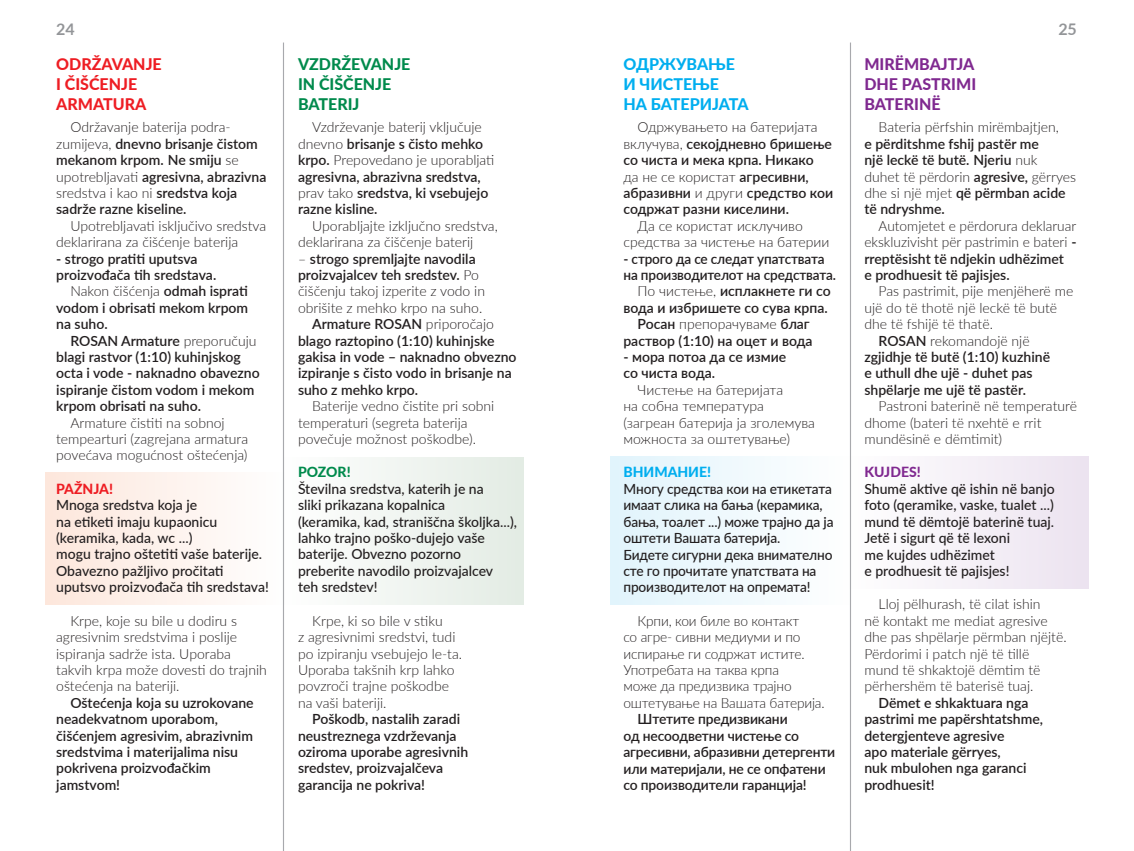
<style>
.page{position:relative;width:1134px;height:851px;background:#fff}
.page>*{position:absolute;margin:0;border:0;box-sizing:border-box;transform-origin:0 0}
.t1{font:800 16px/20px "Lato";color:#802990;text-align:justify}
.t2{font:800 16px/20px "Lato";color:#00aeef}
.t3{font:800 16px/20px "Lato";color:#008a4c}
.t4{font:800 16px/20px "Lato";color:#ee1d23}
.t5{font:700 16px "Lato";color:#939598}
.t6{font:600 14px/16.4px "Lato";color:#231f20}
.t7{font:300 14px/16.4px "Lato";color:#231f20}
.t8{font:500 14px/16.4px "Lato";color:#231f20}
.t9{font:800 14px "Lato";color:#00aeef}
.t10{font:800 14px "Lato";color:#ee1d23}
.t11{font:800 14px "Lato";color:#802990}
.t12{font:800 14px "Lato";letter-spacing:-.01em;color:#008a4c}
.s1{font-weight:300}
.s2{font-weight:600}
</style>
<div class="page">
<div style="left:45px;top:472px;width:239px;height:132px;background:linear-gradient(to right,#fde6dc,#fefefe)"></div>
<div style="left:284px;top:457px;width:240px;height:147px;background:linear-gradient(to right,#fefefe,#e3ece4)"></div>
<div style="left:610px;top:456px;width:239px;height:148px;background:linear-gradient(to right,#e1f4fc,#fefefe)"></div>
<div style="left:849px;top:456px;width:240px;height:133px;background:linear-gradient(to right,#fefefe,#ece3f0)"></div>
<hr style="left:850px;top:43px;width:1px;height:807px;background:#a8a9ad">
<hr style="left:283px;top:43px;width:1px;height:807px;background:#a8a9ad">
<p class="t5" style="left:56px;top:18px;width:20px">24</p>
<p class="t5" style="left:1058px;top:18px;width:20px">25</p>
<p class="t2" style="left:623px;top:54px;width:127px">ОДРЖУВАЊЕ<br>И ЧИСТЕЊЕ<br>НА БАТЕРИЈАТА</p>
<p class="t6" style="left:623px;top:118px;width:211px;text-indent:14px"><span class="s1">Одржувањето на батеријата вклучува,</span> секојдневно бришење со чиста и мека крпа. Никако<br><span class="s1">да не се користат</span> агресивни, абразивни <span class="s1">и други</span> средство кои содржат разни киселини.</p>
<p class="t7" style="left:623px;top:217px;width:207px;text-indent:14px">Да се користат исклучиво средства за чистење на батерии</p>
<p class="t6" style="left:623px;top:250px;width:203px">- строго да се следат упатствата</p>
<p class="t6" style="left:623px;top:266px;width:214px">на производителот на средствата.</p>
<p class="t6" style="left:638px;top:282px;width:195px"><span class="s1">По чистење,</span> исплакнете ги со</p>
<p class="t6" style="left:623px;top:299px;width:206px">вода и избришете со сува крпа.</p>
<p class="t7" style="left:638px;top:315px;width:174px"><span class="s2">Росан</span> препорачуваме <span class="s2">благ</span></p>
<p class="t6" style="left:623px;top:332px;width:191px">раствор (1:10) на оцет и вода</p>
<p class="t6" style="left:623px;top:348px;width:164px">- мора потоа да се измие со чиста вода.</p>
<p class="t7" style="left:623px;top:381px;width:193px;text-indent:14px">Чистење на батеријата<br>на собна температура (загреан батерија ја зголемува можноста за оштетување)</p>
<p class="t9" style="left:623px;top:462px;width:89px">ВНИМАНИЕ!</p>
<p class="t8" style="left:623px;top:480px;width:212px">Mногу средства кои на етикетата имаат слика на бања (керамика, бања, тоалет ...) може трајно да ја оштети Вашата батерија.<br>Бидете сигурни дека внимателно сте го прочитате упатствата на производителот на опремата!</p>
<p class="t7" style="left:623px;top:612px;width:203px;text-indent:14px">Крпи, кои биле во контакт<br>со агре- сивни медиуми и по испирање ги содржат истите.<br>Употребата на таква крпа<br>може да предизвика трајно оштетување на Вашата батерија.</p>
<p class="t6" style="left:623px;top:710px;width:213px;text-indent:14px">Штетите предизвикани<br>од несоодветни чистење со агресивни, абразивни детергенти или материјали, не се опфатени со производители гаранција!</p>
<p class="t4" style="left:56px;top:54px;width:107px">ODRŽAVANJE<br>I ČIŠĆENJE<br>ARMATURA</p>
<p class="t6" style="left:56px;top:118px;width:212px;text-indent:14px"><span class="s1">Održavanje baterija podra&shy;zumijeva,</span> dnevno brisanje čistom mekanom krpom. Ne smiju <span class="s1">se upotrebljavati</span> agresivna, abrazivna <span class="s1">sredstva i kao ni</span> sredstva koja sadrže razne kiseline.</p>
<p class="t7" style="left:56px;top:217px;width:212px;text-indent:14px">Upotrebljavati isključivo sredstva deklarirana za čišćenje baterija</p>
<p class="t6" style="left:56px;top:249px;width:143px">- strogo pratiti uputsva</p>
<p class="t6" style="left:56px;top:266px;width:162px">proizvođača tih sredstava.</p>
<p class="t7" style="left:70px;top:282px;width:179px">Nakon čišćenja <span class="s2">odmah isprati</span></p>
<p class="t6" style="left:56px;top:299px;width:194px">vodom i obrisati mekom krpom</p>
<p class="t6" style="left:56px;top:315px;width:53px">na suho.</p>
<p class="t6" style="left:70px;top:331px;width:188px">ROSAN Armature <span class="s1">preporučuju</span></p>
<p class="t6" style="left:56px;top:348px;width:186px">blagi rastvor (1:10) kuhinjskog</p>
<p class="t6" style="left:56px;top:364px;width:205px">octa i vode - naknadno obavezno</p>
<p class="t6" style="left:56px;top:381px;width:200px">ispiranje čistom vodom i mekom</p>
<p class="t6" style="left:56px;top:397px;width:146px">krpom obrisati na suho.</p>
<p class="t7" style="left:56px;top:414px;width:193px;text-indent:14px">Armature čistiti na sobnoj tempearturi (zagrejana armatura povećava mogućnost oštećenja)</p>
<p class="t10" style="left:56px;top:478px;width:58px">PAŽNJA!</p>
<p class="t8" style="left:56px;top:496px;width:214px">Mnoga sredstva koja je<br>na etiketi imaju kupaonicu (keramika, kada, wc ...)<br>mogu trajno oštetiti vaše baterije.<br>Obavezno pažljivo pročitati uputsvo proizvođača tih sredstava!</p>
<p class="t7" style="left:56px;top:612px;width:212px;text-indent:14px">Krpe, koje su bile u dodiru s agresivnim sredstvima i poslije ispiranja sadrže ista. Uporaba takvih krpa može dovesti do trajnih oštećenja na bateriji.</p>
<p class="t6" style="left:56px;top:693px;width:199px;text-indent:14px">Oštećenja koja su uzrokovane neadekvatnom uporabom, čišćenjem agresivim, abrazivnim sredstvima i materijalima nisu pokrivena proizvođačkim jamstvom!</p>
<p class="t3" style="left:298px;top:54px;width:114px">VZDRŽEVANJE<br>IN ČIŠČENJE<br>BATERIJ</p>
<p class="t6" style="left:298px;top:118px;width:198px;text-indent:14px"><span class="s1">Vzdrževanje baterij vključuje dnevno</span> brisanje s čisto mehko krpo. <span class="s1">Prepovedano je uporabljati </span>agresivna, abrazivna sredstva, <span class="s1">prav tako</span> sredstva, ki vsebujejo razne kisline.</p>
<p class="t7" style="left:298px;top:217px;width:201px;text-indent:14px">Uporabljajte izključno sredstva, deklarirana za čiščenje baterij</p>
<p class="t6" style="left:298px;top:249px;width:179px"><span class="s1">–</span> strogo spremljajte navodila</p>
<p class="t6" style="left:298px;top:266px;width:182px">proizvajalcev teh sredstev. <span class="s1">Po</span></p>
<p class="t7" style="left:298px;top:282px;width:189px">čiščenju takoj izperite z vodo in</p>
<p class="t7" style="left:298px;top:299px;width:186px">obrišite z mehko krpo na suho.</p>
<p class="t6" style="left:312px;top:315px;width:183px">Armature ROSAN <span class="s1">priporočajo</span></p>
<p class="t6" style="left:298px;top:331px;width:198px">blago raztopino (1:10) kuhinjske</p>
<p class="t6" style="left:298px;top:348px;width:220px">gakisa in vode – naknadno obvezno</p>
<p class="t6" style="left:298px;top:364px;width:215px">izpiranje s čisto vodo in brisanje na</p>
<p class="t6" style="left:298px;top:381px;width:122px">suho z mehko krpo.</p>
<p class="t7" style="left:298px;top:397px;width:198px;text-indent:14px">Baterije vedno čistite pri sobni temperaturi (segreta baterija povečuje možnost poškodbe).</p>
<p class="t12" style="left:298px;top:462px;width:54px">POZOR!</p>
<p class="t8" style="left:298px;top:480px;width:220px">Številna sredstva, katerih je na<br>sliki prikazana kopalnica<br>(keramika, kad, straniščna školjka...), lahko trajno poško-dujejo vaše baterije. Obvezno pozorno preberite navodilo proizvajalcev<br>teh sredstev!</p>
<p class="t7" style="left:298px;top:612px;width:166px;text-indent:14px">Krpe, ki so bile v stiku<br>z agresivnimi sredstvi, tudi po izpiranju vsebujejo le-ta.<br>Uporaba takšnih krp lahko povzroči trajne poškodbe na vaši bateriji.</p>
<p class="t6" style="left:298px;top:710px;width:172px;text-indent:14px">Poškodb, nastalih zaradi neustreznega vzdrževanja oziroma uporabe agresivnih sredstev, proizvajalčeva garancija ne pokriva!</p>
<p class="t1" style="left:864px;top:54px;width:113px">MIRËMBAJTJA DHE PASTRIMI BATERINË</p>
<p class="t7" style="left:878px;top:118px;width:182px">Bateria përfshin mirëmbajtjen,</p>
<p class="t6" style="left:864px;top:135px;width:213px">e përditshme fshij pastër me<br>një leckë të butë. Njeriu <span class="s1">nuk<br>duhet të përdorin</span> agresive, <span class="s1">gërryes dhe si një mjet</span> që përmban acide të ndryshme.</p>
<p class="t7" style="left:864px;top:217px;width:214px;text-indent:14px">Automjetet e përdorura deklaruar ekskluzivisht për pastrimin e bateri <span class="s2">- rreptësisht të ndjekin udhëzimet<br>e prodhuesit të pajisjes.</span></p>
<p class="t7" style="left:878px;top:282px;width:196px">Pas pastrimit, pije menjëherë me</p>
<p class="t7" style="left:864px;top:299px;width:194px">ujë do të thotë një leckë të butë</p>
<p class="t7" style="left:864px;top:315px;width:130px">dhe të fshijë të thatë.</p>
<p class="t7" style="left:878px;top:332px;width:153px"><span class="s2">ROSAN</span> rekomandojë një</p>
<p class="t6" style="left:864px;top:348px;width:187px">zgjidhje të butë (1:10) kuzhinë</p>
<p class="t6" style="left:864px;top:364px;width:170px">e uthull dhe ujë - duhet pas</p>
<p class="t6" style="left:864px;top:381px;width:163px">shpëlarje me ujë të pastër.</p>
<p class="t7" style="left:864px;top:397px;width:214px;text-indent:14px">Pastroni baterinë në temperaturë dhome (bateri të nxehtë e rrit mundësinë e dëmtimit)</p>
<p class="t11" style="left:864px;top:462px;width:58px">KUJDES!</p>
<p class="t8" style="left:864px;top:480px;width:192px">Shumë aktive që ishin në banjo foto (qeramike, vaske, tualet ...) mund të dëmtojë baterinë tuaj.<br>Jetë i sigurt që të lexoni<br>me kujdes udhëzimet<br>e prodhuesit të pajisjes!</p>
<p class="t7" style="left:864px;top:595px;width:204px;text-indent:14px">Lloj pëlhurash, të cilat ishin<br>në kontakt me mediat agresive dhe pas shpëlarje përmban njëjtë.<br>Përdorimi i patch një të tillë mund të shkaktojë dëmtim të përhershëm të baterisë tuaj.</p>
<p class="t6" style="left:864px;top:693px;width:180px;text-indent:14px">Dëmet e shkaktuara nga pastrimi me papërshtatshme, detergjenteve agresive<br>apo materiale gërryes,<br>nuk mbulohen nga garanci prodhuesit!</p>
</div>
